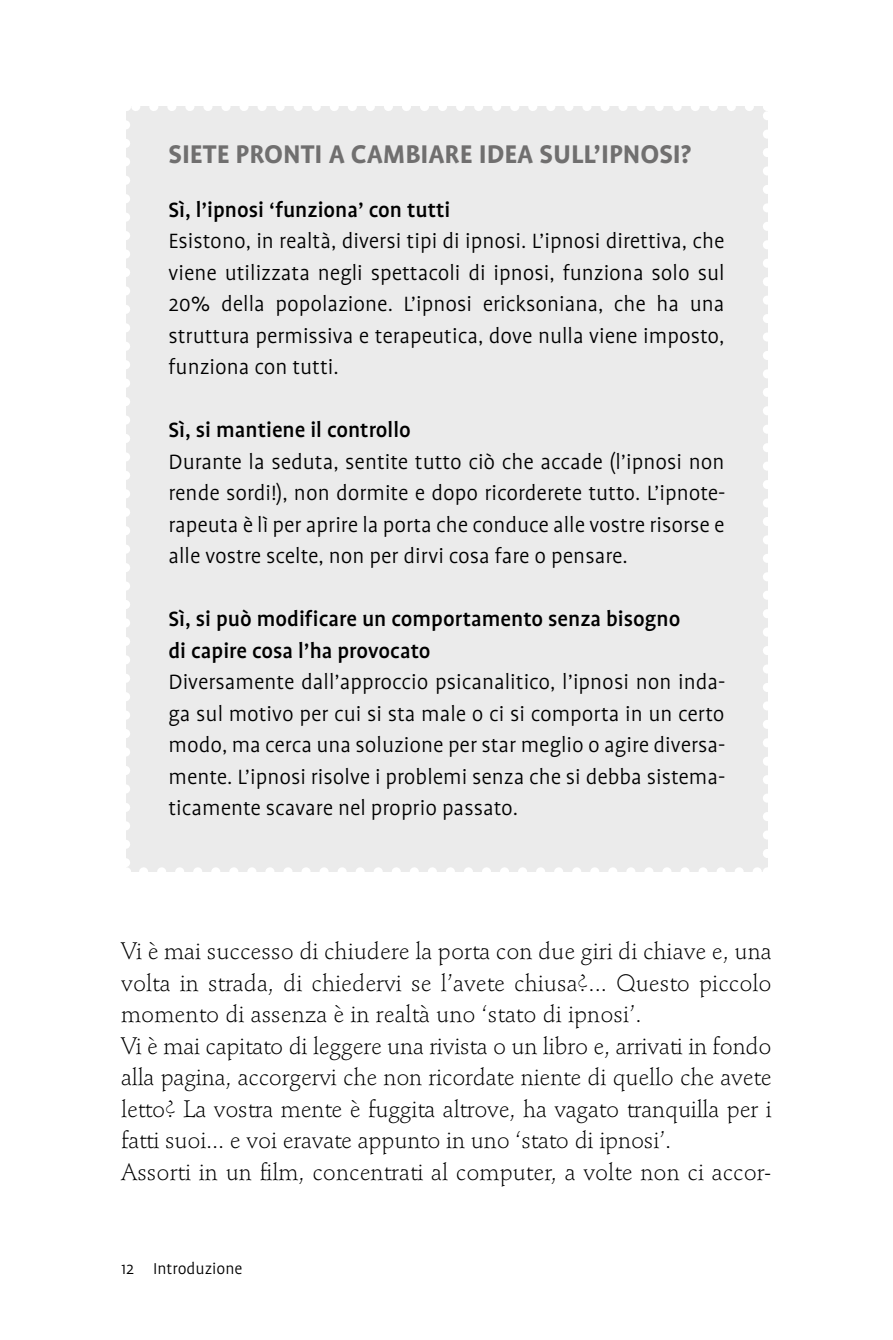
<style>
.page{position:relative;width:893px;height:1340px;background:#fff}
.page>*{position:absolute;margin:0;border:0;box-sizing:border-box;transform-origin:0 0}
.box_titolo{font:700 29.25px "UV Profile";color:#706f6f}
.box_testo{font:300 23.62px/31.5px "UV Profile";color:#000;text-align:justify}
.testo_corrente{font:300 23.62px/31.5px "Stempel Schneidler";color:#000;text-align:justify}
.box_testo-2{font:500 23.62px/31.5px "UV Profile";color:#000}
.t1{font:300 18px "UV Profile";color:#000}
</style>
<div class="page">
<div style="left:126px;top:107px;width:641px;height:764px;background:#ebebeb"></div>
<svg style="left:144px;top:867px;width:614px;height:5px"></svg>
<svg style="left:135px;top:106px;width:614px;height:5px"></svg>
<svg style="left:126px;top:125px;width:4px;height:746px"></svg>
<svg style="left:763px;top:107px;width:5px;height:746px"></svg>
<p class="box_titolo" style="left:168px;top:138px;width:524px">SIETE PRONTI A CAMBIARE IDEA SULL’IPNOSI?</p>
<p class="box_testo-2" style="left:168px;top:194px;width:283px">Sì, l’ipnosi ‘funziona’ con tutti</p>
<p class="box_testo" style="left:168px;top:225px;width:558px">Esistono, in realtà, diversi tipi di ipnosi. L’ipnosi direttiva, che viene utilizzata negli spettacoli di ipnosi, funziona solo sul 20% della popolazione. L’ipnosi ericksoniana, che ha una struttura permissiva e terapeutica, dove nulla viene imposto, funziona con tutti.</p>
<p class="box_testo-2" style="left:168px;top:414px;width:244px">Sì, si mantiene il controllo</p>
<p class="box_testo" style="left:168px;top:446px;width:559px">Durante la seduta, sentite tutto ciò che accade (l’ipnosi non rende sordi!), non dormite e dopo ricorderete tutto. L’ipnote&shy;rapeuta è lì per aprire la porta che conduce alle vostre risorse e alle vostre scelte, non per dirvi cosa fare o pensare.</p>
<p class="box_testo-2" style="left:168px;top:603px;width:513px">Sì, si può modificare un comportamento senza bisogno di capire cosa l’ha provocato</p>
<p class="box_testo" style="left:168px;top:666px;width:559px">Diversamente dall’approccio psicanalitico, l’ipnosi non inda&shy;ga sul motivo per cui si sta male o ci si comporta in un certo modo, ma cerca una soluzione per star meglio o agire diversa&shy;mente. L’ipnosi risolve i problemi senza che si debba sistema&shy;ticamente scavare nel proprio passato.</p>
<p class="testo_corrente" style="left:121px;top:936px;width:652px">Vi è mai successo di chiudere la porta con due giri di chiave e, una volta in strada, di chiedervi se l’avete chiusa?... Questo piccolo momento di assenza è in realtà uno ‘stato di ipnosi’.</p>
<p class="testo_corrente" style="left:121px;top:1030px;width:652px">Vi è mai capitato di leggere una rivista o un libro e, arrivati in fondo alla pagina, accorgervi che non ricordate niente di quello che avete letto? La vostra mente è fuggita altrove, ha vagato tranquilla per i fatti suoi... e voi eravate appunto in uno ‘stato di ipnosi’.</p>
<p class="testo_corrente" style="left:121px;top:1156px;width:652px">Assorti in un film, concentrati al computer, a volte non ci accor-</p>
<p class="t1" style="left:121px;top:1259px;width:14px">12</p>
<p class="t1" style="left:153px;top:1258px;width:91px">Introduzione</p>
</div>
